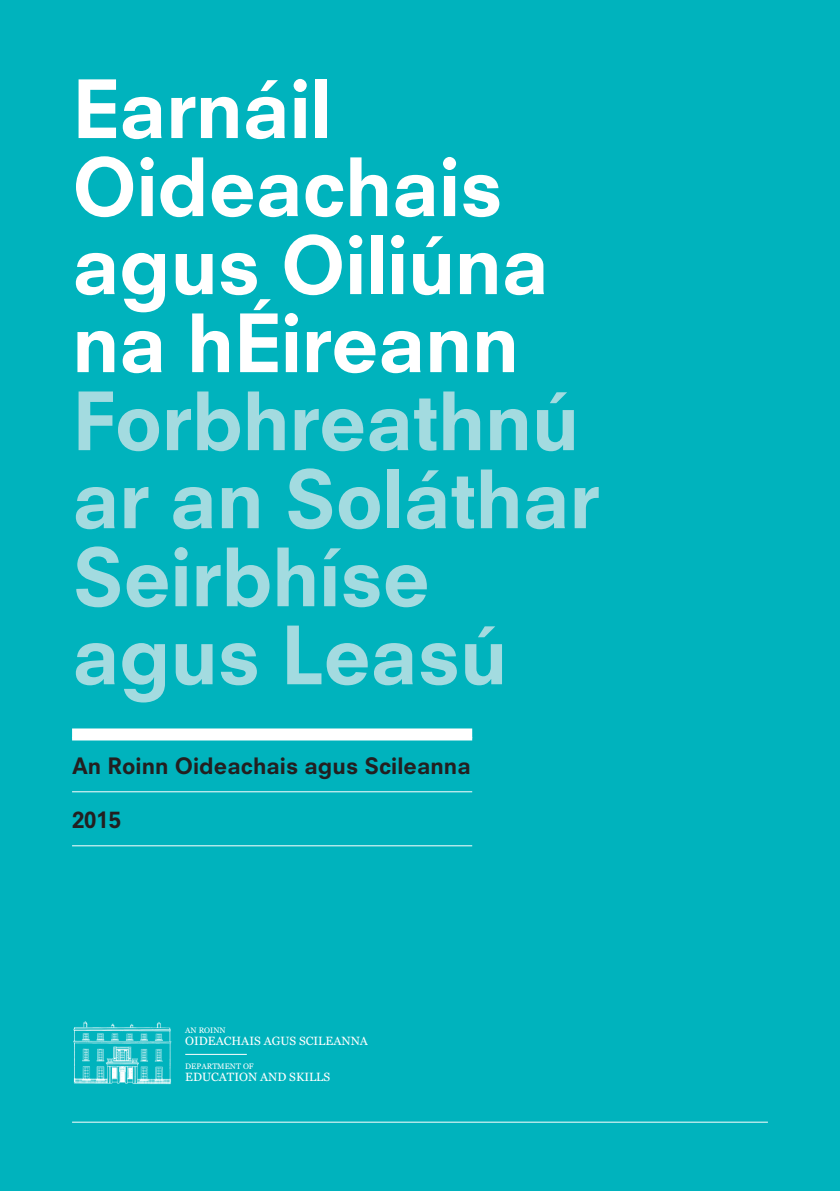
<style>
.page{position:relative;width:840px;height:1191px;background:#fff}
.page>*{position:absolute;margin:0;border:0;box-sizing:border-box;transform-origin:0 0}
.t1{font:800 78px/78px "Neuzeit S";letter-spacing:-.01em;color:#a3dbe0}
.t2{font:800 78px/78px "Neuzeit S";letter-spacing:-.01em;color:#fff}
.t3{font:800 22px "Neuzeit S";color:#231f20}
.t4{font:12px "Georgia";color:#fff}
.t5{font:8px "Georgia";color:#fff}
</style>
<div class="page">
<div style="left:0;top:0;width:839px;height:1191px;background:#00b3bd"></div>
<hr style="left:72px;top:791px;width:400px;height:1px;background:#fff">
<hr style="left:72px;top:845px;width:400px;height:1px;background:#fff">
<hr style="left:72px;top:1121px;width:695px;height:1px;background:#fff">
<div style="left:72px;top:728px;width:400px;height:12px;background:#fff"></div>
<img style="left:73px;top:1021px;width:153px;height:64px">
<hr style="left:185px;top:1053px;width:62px;height:1px;background:#fff">
<p class="t2" style="left:72px;top:70px;width:478px">Earnáil<br>Oideachais agus Oiliúna na hÉireann</p>
<p class="t1" style="left:72px;top:382px;width:528px">Forbhreathnú ar an Soláthar<br>Seirbhíse agus Leasú</p>
<p class="t3" style="left:72px;top:752px;width:400px">An Roinn Oideachais agus Scileanna</p>
<p class="t3" style="left:72px;top:806px;width:50px">2015</p>
<p class="t5" style="left:185px;top:1024px;width:42px">AN ROINN</p>
<p class="t4" style="left:185px;top:1032px;width:184px">OIDEACHAIS AGUS SCILEANNA</p>
<p class="t5" style="left:185px;top:1060px;width:70px">DEPARTMENT OF</p>
<p class="t4" style="left:185px;top:1068px;width:146px">EDUCATION AND SKILLS</p>
</div>
